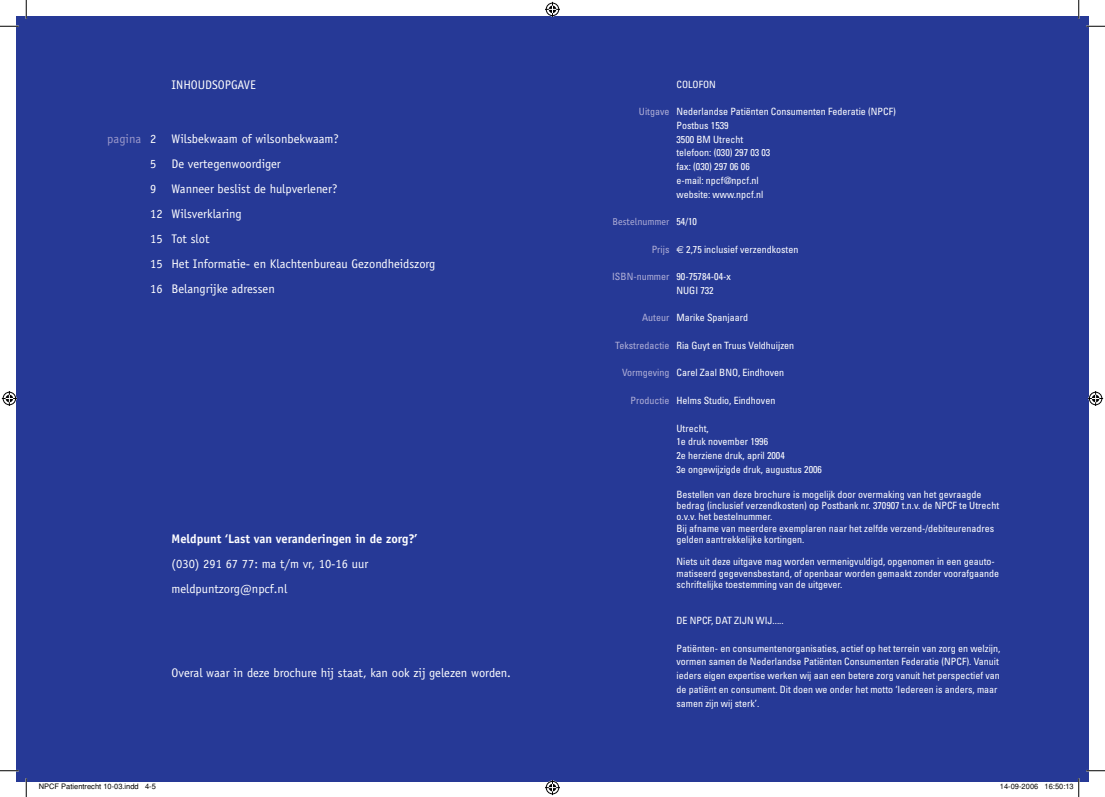
<style>
.page{position:relative;width:1105px;height:797px;background:#fff}
.page>*{position:absolute;margin:0;border:0;box-sizing:border-box;transform-origin:0 0}
.t1{font:12.5px/25px "Officina Sans";color:#fff}
.t2{font:12.5px "Officina Sans";color:#9a98ca}
.t3{font:condensed 10px/13.8px "Univers";color:#fff}
.t4{font:10px "Officina Sans";color:#afaed6}
.t5{font:7.5px "Helvetica";color:#000}
.s1{font-weight:700}
.s2{color:#afaed6}
.s3{font-family:"Univers";font-stretch:condensed;color:#fff}
.s4{font-family:"Euro Sans";font-stretch:normal}
</style>
<div class="page">
<div style="left:552px;top:16px;width:537px;height:765px;background:#263996"></div>
<div style="left:16px;top:16px;width:536px;height:765px;background:#263996"></div>
<svg style="left:0;top:25px;width:19px;height:2px"></svg>
<svg style="left:1086px;top:25px;width:19px;height:2px"></svg>
<svg style="left:0;top:770px;width:19px;height:1px"></svg>
<svg style="left:1086px;top:770px;width:19px;height:1px"></svg>
<svg style="left:25px;top:0;width:2px;height:19px"></svg>
<svg style="left:25px;top:778px;width:2px;height:19px"></svg>
<svg style="left:1078px;top:0;width:1px;height:19px"></svg>
<svg style="left:545px;top:2px;width:15px;height:15px"></svg>
<svg style="left:545px;top:780px;width:15px;height:15px"></svg>
<svg style="left:2px;top:391px;width:15px;height:15px"></svg>
<svg style="left:1088px;top:391px;width:15px;height:15px"></svg>
<svg style="left:1045px;top:778px;width:34px;height:19px"></svg>
<p class="t1" style="left:172px;top:72px;width:86px">INHOUDSOPGAVE</p>
<p class="t2" style="left:107px;top:132px;width:35px">pagina</p>
<p class="t1" style="left:150px;top:126px;width:287px">2 Wilsbekwaam of wilsonbekwaam?<br>5 De vertegenwoordiger<br>9 Wanneer beslist de hulpverlener?<br>12 Wilsverklaring<br>15 Tot slot<br>15 Het Informatie- en Klachtenbureau Gezondheidszorg<br>16 Belangrijke adressen</p>
<p class="t1" style="left:172px;top:526px;width:247px"><span class="s1">Meldpunt ‘Last van veranderingen in de zorg?’ </span>(030) 291 67 77: ma t/m vr, 10-16 uur meldpuntzorg@npcf.nl</p>
<p class="t1" style="left:172px;top:660px;width:341px">Overal waar in deze brochure hij staat, kan ook zij gelezen worden.</p>
<p class="t3" style="left:676px;top:77px;width:41px">COLOFON</p>
<p class="t3" style="left:676px;top:104px;width:221px;text-indent:-38px"><span class="s2">Uitgave</span> Nederlandse Patiënten Consumenten Federatie (NPCF)<br>Postbus 1539<br>3500 BM Utrecht<br>telefoon: (030) 297 03 03<br>fax: (030) 297 06 06<br>e-mail: npcf@npcf.nl<br>website: www.npcf.nl</p>
<p class="t4" style="left:612px;top:216px;width:86px">Bestelnummer <span class="s3">54/10</span></p>
<p class="t3" style="left:652px;top:242px;width:148px"><span class="s2">Prijs</span> <span class="s4">€</span> 2,75 inclusief verzendkosten</p>
<p class="t3" style="left:676px;top:269px;width:56px;text-indent:-64px"><span class="s2">ISBN-nummer</span> 90-75784-04-x<br>NUGI 732</p>
<p class="t3" style="left:642px;top:311px;width:107px"><span class="s2">Auteur</span> Marike Spanjaard</p>
<p class="t3" style="left:615px;top:338px;width:180px"><span class="s2">Tekstredactie</span> Ria Guyt en Truus Veldhuijzen</p>
<p class="t3" style="left:622px;top:366px;width:164px"><span class="s2">Vormgeving</span> Carel Zaal BNO, Eindhoven</p>
<p class="t3" style="left:630px;top:393px;width:146px"><span class="s2">Productie</span> Helms Studio, Eindhoven</p>
<p class="t3" style="left:676px;top:421px;width:147px">Utrecht,<br>1e druk november 1996<br>2e herziene druk, april 2004<br>3e ongewijzigde druk, augustus 2006</p>
<p class="t3" style="left:676px;top:488px;width:324px;line-height:11.2px">Bestellen van deze brochure is mogelijk door overmaking van het gevraagde bedrag (inclusief verzendkosten) op Postbank nr. 370907 t.n.v. de NPCF te Utrecht o.v.v. het bestelnummer.<br>Bij afname van meerdere exemplaren naar het zelfde verzend-/debiteurenadres gelden aantrekkelijke kortingen.</p>
<p class="t3" style="left:676px;top:556px;width:324px;line-height:11.2px">Niets uit deze uitgave mag worden vermenigvuldigd, opgenomen in een geauto&shy;matiseerd gegevensbestand, of openbaar worden gemaakt zonder voorafgaande schriftelijke toestemming van de uitgever.</p>
<p class="t3" style="left:676px;top:613px;width:109px">DE NPCF, DAT ZIJN WIJ.....</p>
<p class="t3" style="left:676px;top:641px;width:325px">Patiënten- en consumentenorganisaties, actief op het terrein van zorg en welzijn, vormen samen de Nederlandse Patiënten Consumenten Federatie (NPCF). Vanuit ieders eigen expertise werken wij aan een betere zorg vanuit het perspectief van de patiënt en consument. Dit doen we onder het motto ‘Iedereen is anders, maar samen zijn wij sterk’.</p>
<p class="t5" style="left:39px;top:782px;width:119px">NPCF Patientrecht 10-03.indd 4-5</p>
<p class="t5" style="left:1000px;top:782px;width:75px">14-09-2006 16:50:13</p>
</div>
